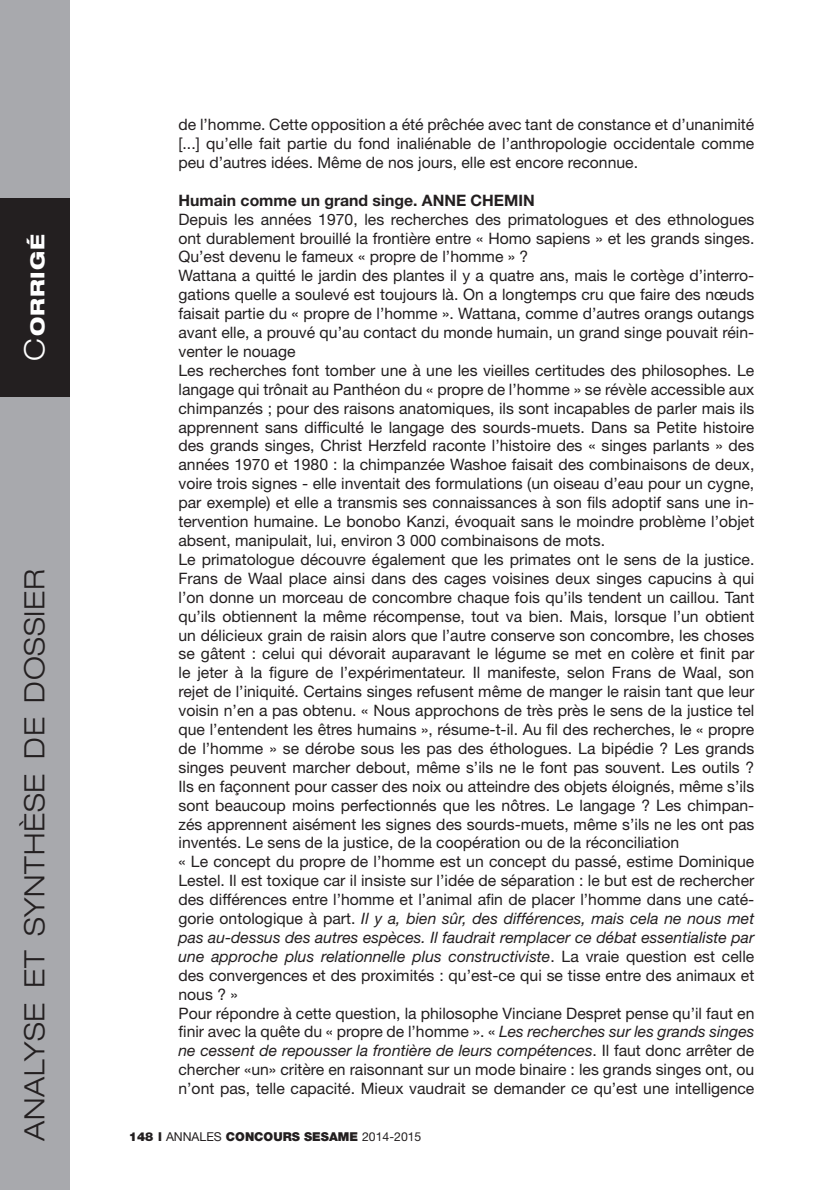
<style>
.page{position:relative;width:818px;height:1190px;background:#fff}
.page>*{position:absolute;margin:0;border:0;box-sizing:border-box;transform-origin:0 0}
.t1{font:300 expanded 28px "Helvetica Neue LT Std";letter-spacing:.03em;color:#231f20}
.t2{font:800 expanded 19.25px "Helvetica Neue LT Std";letter-spacing:.05em;color:#fff}
.t3{font:15.75px/18.9px "Helvetica Neue LT Std";color:#231f20;text-align:justify}
.t4{font:700 15.75px "Helvetica Neue LT Std";color:#231f20}
.t5{font:900 12.25px "Helvetica Neue LT Std";color:#231f20}
.s1{font-weight:300;font-size:28px}
.s2{font-style:italic}
.s3{font-weight:400}
</style>
<div class="page">
<div style="left:0;top:0;width:69px;height:1190px;background:#a8a9ad"></div>
<div style="left:0;top:198px;width:69px;height:199px;background:#231f20"></div>
<p class="t2" style="left:25px;top:361px;width:128px;rotate:-90deg"><span class="s1">C</span>ORRIGÉ</p>
<h1 class="t1" style="left:18px;top:1141px;width:574px;rotate:-90deg">ANALYSE ET SYNTHÈSE DE DOSSIER</h1>
<p class="t3" style="left:178px;top:115px;width:577px">de l’homme. Cette opposition a été prêchée avec tant de constance et d’unanimité [...] qu’elle fait partie du fond inaliénable de l’anthropologie occidentale comme peu d’autres idées. Même de nos jours, elle est encore reconnue.</p>
<p class="t4" style="left:178px;top:190px;width:358px">Humain comme un grand singe. ANNE CHEMIN</p>
<p class="t3" style="left:178px;top:209px;width:577px;text-align:left">Depuis les années 1970, les recherches des primatologues et des ethnologues ont durablement brouillé la frontière entre « Homo sapiens » et les grands singes.<br>Qu’est devenu le fameux « propre de l’homme » ?<br>Wattana a quitté le jardin des plantes il y a quatre ans, mais le cortège d’interro&shy;gations quelle a soulevé est toujours là. On a longtemps cru que faire des nœuds faisait partie du « propre de l’homme ». Wattana, comme d’autres orangs outangs avant elle, a prouvé qu’au contact du monde humain, un grand singe pouvait réin&shy;venter le nouage<br>Les recherches font tomber une à une les vieilles certitudes des philosophes. Le langage qui trônait au Panthéon du « propre de l’homme » se révèle accessible aux chimpanzés ; pour des raisons anatomiques, ils sont incapables de parler mais ils apprennent sans difficulté le langage des sourds-muets. Dans sa Petite histoire des grands singes, Christ Herzfeld raconte l’histoire des « singes parlants » des années 1970 et 1980 : la chimpanzée Washoe faisait des combinaisons de deux, voire trois signes - elle inventait des formulations (un oiseau d’eau pour un cygne, par exemple) et elle a transmis ses connaissances à son fils adoptif sans une in&shy;tervention humaine. Le bonobo Kanzi, évoquait sans le moindre problème l’objet absent, manipulait, lui, environ 3 000 combinaisons de mots.<br>Le primatologue découvre également que les primates ont le sens de la justice.<br>Frans de Waal place ainsi dans des cages voisines deux singes capucins à qui l’on donne un morceau de concombre chaque fois qu’ils tendent un caillou. Tant qu’ils obtiennent la même récompense, tout va bien. Mais, lorsque l’un obtient un délicieux grain de raisin alors que l’autre conserve son concombre, les choses se gâtent : celui qui dévorait auparavant le légume se met en colère et finit par le jeter à la figure de l’expérimentateur. Il manifeste, selon Frans de Waal, son rejet de l’iniquité. Certains singes refusent même de manger le raisin tant que leur voisin n’en a pas obtenu. « Nous approchons de très près le sens de la justice tel que l’entendent les êtres humains », résume-t-il. Au fil des recherches, le « propre de l’homme » se dérobe sous les pas des éthologues. La bipédie ? Les grands singes peuvent marcher debout, même s’ils ne le font pas souvent. Les outils ?<br>Ils en façonnent pour casser des noix ou atteindre des objets éloignés, même s’ils sont beaucoup moins perfectionnés que les nôtres. Le langage ? Les chimpan&shy;zés apprennent aisément les signes des sourds-muets, même s’ils ne les ont pas inventés. Le sens de la justice, de la coopération ou de la réconciliation<br>« Le concept du propre de l’homme est un concept du passé, estime Dominique Lestel. Il est toxique car il insiste sur l’idée de séparation : le but est de rechercher des différences entre l’homme et l’animal afin de placer l’homme dans une caté&shy;gorie ontologique à part. <span class="s2">Il y a, bien sûr, des différences, mais cela ne nous met pas au-dessus des autres espèces. Il faudrait remplacer ce débat essentialiste par une approche plus relationnelle plus constructiviste</span>. La vraie question est celle des convergences et des proximités : qu’est-ce qui se tisse entre des animaux et nous ? »<br>Pour répondre à cette question, la philosophe Vinciane Despret pense qu’il faut en finir avec la quête du « propre de l’homme ». « <span class="s2">Les recherches sur les grands singes ne cessent de repousser la frontière de leurs compétences</span>. Il faut donc arrêter de chercher «un» critère en raisonnant sur un mode binaire : les grands singes ont, ou n’ont pas, telle capacité. Mieux vaudrait se demander ce qu’est une intelligence</p>
<p class="t5" style="left:129px;top:1129px;width:294px">148 l <span class="s3">ANNALES</span> CONCOURS SESAME <span class="s3">2014-2015</span></p>
</div>
